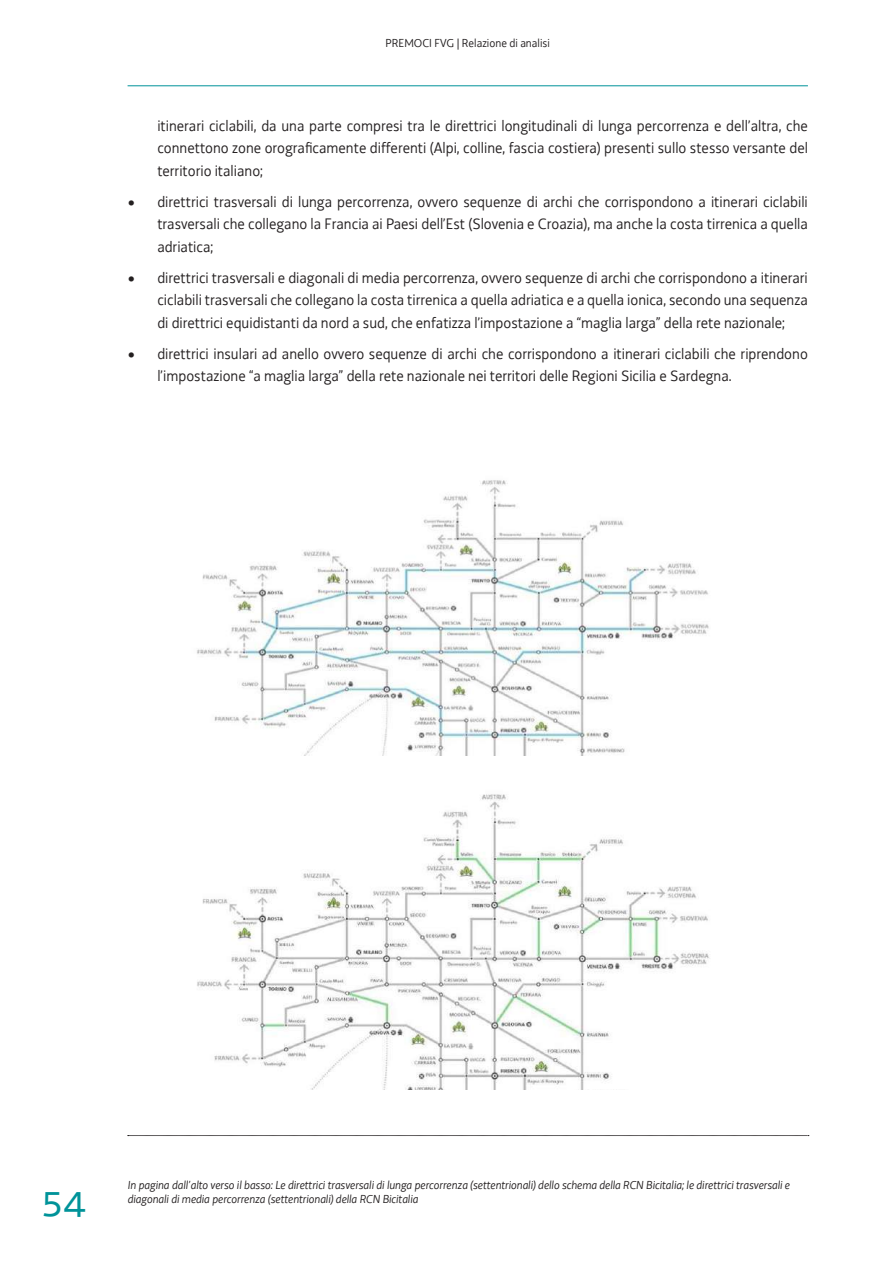
<style>
.page{position:relative;width:893px;height:1263px;background:#fff}
.page>*{position:absolute;margin:0;border:0;box-sizing:border-box;transform-origin:0 0}
.t1{font:45px "Decima WE";color:#009399}
.t2{font:15.75px/22.5px "Decima WE";color:#231f20;text-align:justify}
.t3{font:italic 12px/14.4px "Decima WE";color:#231f20}
.t4{font:12px "Decima WE";color:#231f20}
</style>
<div class="page">
<svg style="left:128px;top:1135px;width:681px;height:1px"></svg>
<hr style="left:128px;top:86px;width:680px;height:1px;background:#009399">
<img style="left:197px;top:480px;width:512px;height:276px">
<img style="left:197px;top:794px;width:513px;height:295px">
<p class="t4" style="left:386px;top:36px;width:166px">PREMOCI FVG | Relazione di analisi</p>
<p class="t2" style="left:157px;top:115px;width:652px">itinerari ciclabili, da una parte compresi tra le direttrici longitudinali di lunga percorrenza e dell’altra, che connettono zone orograficamente differenti (Alpi, colline, fascia costiera) presenti sullo stesso versante del territorio italiano;</p>
<p class="t2" style="left:157px;top:191px;width:652px;text-indent:-30px">• direttrici trasversali di lunga percorrenza, ovvero sequenze di archi che corrispondono a itinerari ciclabili trasversali che collegano la Francia ai Paesi dell’Est (Slovenia e Croazia), ma anche la costa tirrenica a quella adriatica;</p>
<p class="t2" style="left:157px;top:267px;width:652px;text-indent:-30px">• direttrici trasversali e diagonali di media percorrenza, ovvero sequenze di archi che corrispondono a itinerari ciclabili trasversali che collegano la costa tirrenica a quella adriatica e a quella ionica, secondo una sequenza di direttrici equidistanti da nord a sud, che enfatizza l’impostazione a “maglia larga” della rete nazionale;</p>
<p class="t2" style="left:157px;top:343px;width:652px;text-indent:-30px">• direttrici insulari ad anello ovvero sequenze di archi che corrispondono a itinerari ciclabili che riprendono l’impostazione “a maglia larga” della rete nazionale nei territori delle Regioni Sicilia e Sardegna.</p>
<h1 class="t1" style="left:41px;top:1175px;width:46px">54</h1>
<p class="t3" style="left:128px;top:1177px;width:664px">In pagina dall’alto verso il basso: Le direttrici trasversali di lunga percorrenza (settentrionali) dello schema della RCN Bicitalia; le direttrici trasversali e diagonali di media percorrenza (settentrionali) della RCN Bicitalia</p>
</div>
